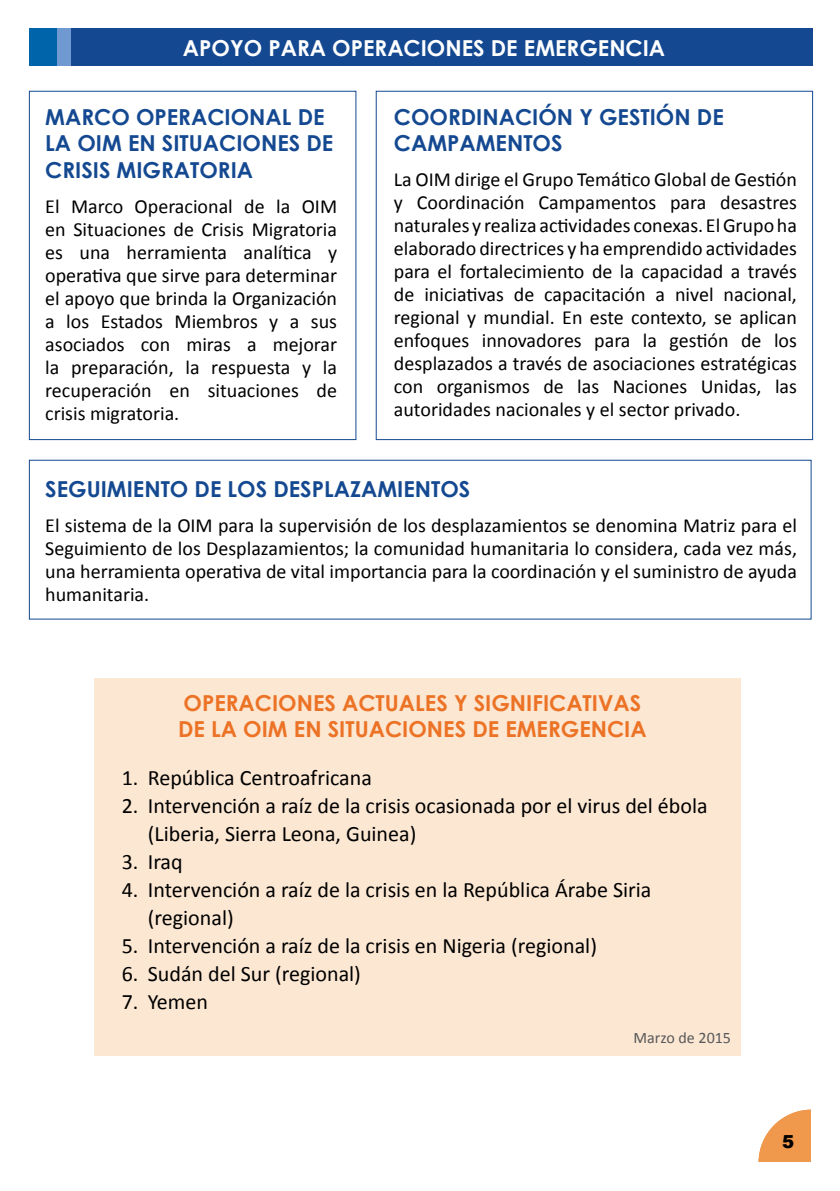
<style>
.page{position:relative;width:840px;height:1191px;background:#fff}
.page>*{position:absolute;margin:0;border:0;box-sizing:border-box;transform-origin:0 0}
.t1{font:22px/28px "Calibri";color:#000}
.t2{font:700 22px/26.4px "Century Gothic";color:#144991}
.t3{font:700 22px "Century Gothic";color:#ec7225}
.t4{font:700 22px "Century Gothic";color:#fff}
.t5{font:20px/23px "Calibri";color:#000;text-align:justify}
.t6{font:900 18px "Arial";color:#000}
.t7{font:16px "Calibri";color:#58595b}
</style>
<div class="page">
<div style="left:29px;top:91px;width:327px;height:349px;border:1px solid #144991"></div>
<div style="left:375px;top:91px;width:437px;height:349px;border:1px solid #144991"></div>
<div style="left:29px;top:460px;width:782px;height:159px;border:1px solid #144991"></div>
<div style="left:29px;top:28px;width:783px;height:38px;background:#144991"></div>
<div style="left:53px;top:28px;width:17px;height:38px;background:#6f99d0"></div>
<div style="left:29px;top:28px;width:27px;height:38px;background:#0064aa"></div>
<div style="left:94px;top:677px;width:646px;height:378px;background:#fce7d2"></div>
<svg style="left:758px;top:1109px;width:53px;height:53px"></svg>
<p class="t4" style="left:183px;top:32px;width:483px">APOYO PARA OPERACIONES DE EMERGENCIA</p>
<p class="t2" style="left:45px;top:103px;width:289px">MARCO OPERACIONAL DE<br>LA OIM EN SITUACIONES DE<br>CRISIS MIGRATORIA</p>
<p class="t5" style="left:45px;top:194px;width:293px">El Marco Operacional de la OIM en Situaciones de Crisis Migratoria es una herramienta analítica y operativa que sirve para determinar el apoyo que brinda la Organización a los Estados Miembros y a sus asociados con miras a mejorar la preparación, la respuesta y la recuperación en situaciones de crisis migratoria.</p>
<p class="t2" style="left:393px;top:103px;width:331px">COORDINACIÓN Y GESTIÓN DE<br>CAMPAMENTOS</p>
<p class="t5" style="left:393px;top:168px;width:404px">La OIM dirige el Grupo Temático Global de Gestión y Coordinación Campamentos para desastres naturales y realiza actividades conexas. El Grupo ha elaborado directrices y ha emprendido actividades para el fortalecimiento de la capacidad a través de iniciativas de capacitación a nivel nacional, regional y mundial. En este contexto, se aplican enfoques innovadores para la gestión de los desplazados a través de asociaciones estratégicas con organismos de las Naciones Unidas, las autoridades nacionales y el sector privado.</p>
<p class="t2" style="left:45px;top:474px;width:426px">SEGUIMIENTO DE LOS DESPLAZAMIENTOS</p>
<p class="t5" style="left:45px;top:514px;width:752px">El sistema de la OIM para la supervisión de los desplazamientos se denomina Matriz para el Seguimiento de los Desplazamientos; la comunidad humanitaria lo considera, cada vez más, una herramienta operativa de vital importancia para la coordinación y el suministro de ayuda humanitaria.</p>
<p class="t3" style="left:183px;top:686px;width:33px">OPERACIONES</p>
<p class="t3" style="left:342px;top:686px;width:14px">ACTUALES</p>
<p class="t3" style="left:454px;top:686px;width:33px">Y SIGNIFICATIVAS</p>
<p class="t3" style="left:178px;top:712px;width:164px">DE LA OIM EN SITUACIONES</p>
<p class="t3" style="left:472px;top:712px;width:48px">DE EMERGENCIA</p>
<p class="t1" style="left:122px;top:764px;width:251px">1. República Centroafricana</p>
<p class="t1" style="left:148px;top:792px;width:561px;text-indent:-26px">2. Intervención a raíz de la crisis ocasionada por el virus del ébola (Liberia, Sierra Leona, Guinea)</p>
<p class="t1" style="left:122px;top:848px;width:62px">3. Iraq</p>
<p class="t1" style="left:148px;top:876px;width:505px;text-indent:-26px">4. Intervención a raíz de la crisis en la República Árabe Siria (regional)</p>
<p class="t1" style="left:122px;top:932px;width:476px">5. Intervención a raíz de la crisis en Nigeria (regional)</p>
<p class="t1" style="left:122px;top:960px;width:240px">6. Sudán del Sur (regional)</p>
<p class="t1" style="left:122px;top:988px;width:88px">7. Yemen</p>
<p class="t7" style="left:633px;top:1028px;width:99px">Marzo de 2015</p>
<p class="t6" style="left:781px;top:1128px;width:14px">5</p>
</div>
